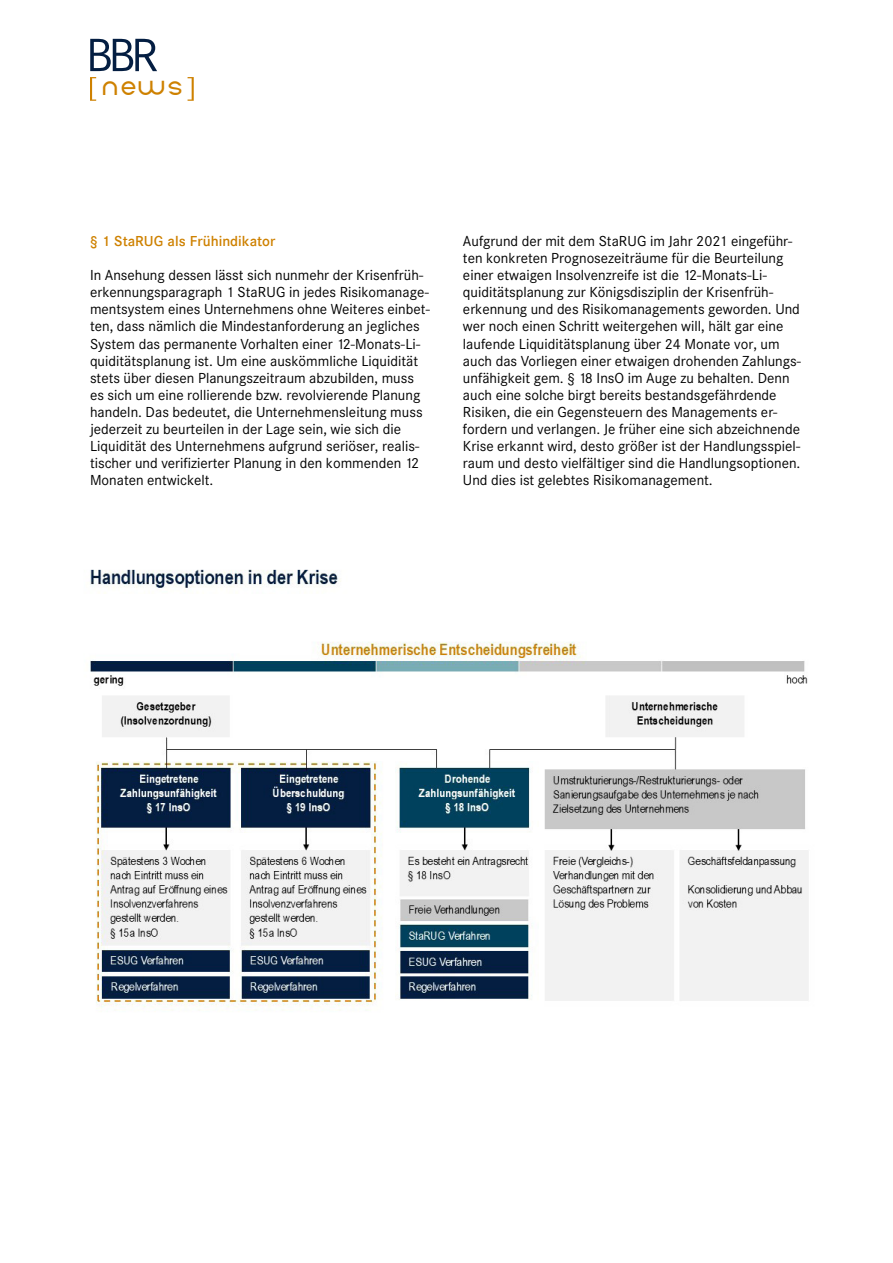
<style>
.page{position:relative;width:893px;height:1263px;background:#fff}
.page>*{position:absolute;margin:0;border:0;box-sizing:border-box;transform-origin:0 0}
.t1{font:19.95px "Edition";color:#ce8100}
.t2{font:14.25px/17.1px "Corporate SBQ";color:#000}
.t3{font:500 14.25px "Corporate SBQ";color:#ce8100}
</style>
<div class="page">
<svg style="left:90px;top:39px;width:67px;height:32px"></svg>
<svg style="left:90px;top:77px;width:6px;height:24px"></svg>
<svg style="left:188px;top:77px;width:6px;height:24px"></svg>
<img style="left:90px;top:569px;width:719px;height:441px">
<h1 class="t1" style="left:103px;top:78px;width:82px">NEWS</h1>
<p class="t3" style="left:90px;top:232px;width:187px">§ 1 StaRUG als Frühindikator</p>
<p class="t2" style="left:90px;top:267px;width:341px">In Ansehung dessen lässt sich nunmehr der Krisenfrüh&shy;erkennungsparagraph 1 StaRUG in jedes Risikomanage&shy;mentsystem eines Unternehmens ohne Weiteres einbet&shy;ten, dass nämlich die Mindestanforderung an jegliches System das permanente Vorhalten einer 12-Monats-Li&shy;quiditätsplanung ist. Um eine auskömmliche Liquidität stets über diesen Planungszeitraum abzubilden, muss es sich um eine rollierende bzw. revolvierende Planung handeln. Das bedeutet, die Unternehmensleitung muss jederzeit zu beurteilen in der Lage sein, wie sich die Liquidität des Unternehmens aufgrund seriöser, realis&shy;tischer und verifizierter Planung in den kommenden 12<br>Monaten entwickelt.</p>
<p class="t2" style="left:463px;top:233px;width:340px">Aufgrund der mit dem StaRUG im Jahr 2021 eingeführ&shy;ten konkreten Prognosezeiträume für die Beurteilung einer etwaigen Insolvenzreife ist die 12-Monats-Li&shy;quiditätsplanung zur Königsdisziplin der Krisenfrüh&shy;erkennung und des Risikomanagements geworden. Und wer noch einen Schritt weitergehen will, hält gar eine laufende Liquiditätsplanung über 24 Monate vor, um auch das Vorliegen einer etwaigen drohenden Zahlungs&shy;unfähigkeit gem. § 18 InsO im Auge zu behalten. Denn auch eine solche birgt bereits bestandsgefährdende Risiken, die ein Gegensteuern des Managements er&shy;fordern und verlangen. Je früher eine sich abzeichnende Krise erkannt wird, desto größer ist der Handlungsspiel&shy;raum und desto vielfältiger sind die Handlungsoptionen.<br>Und dies ist gelebtes Risikomanagement.</p>
</div>
